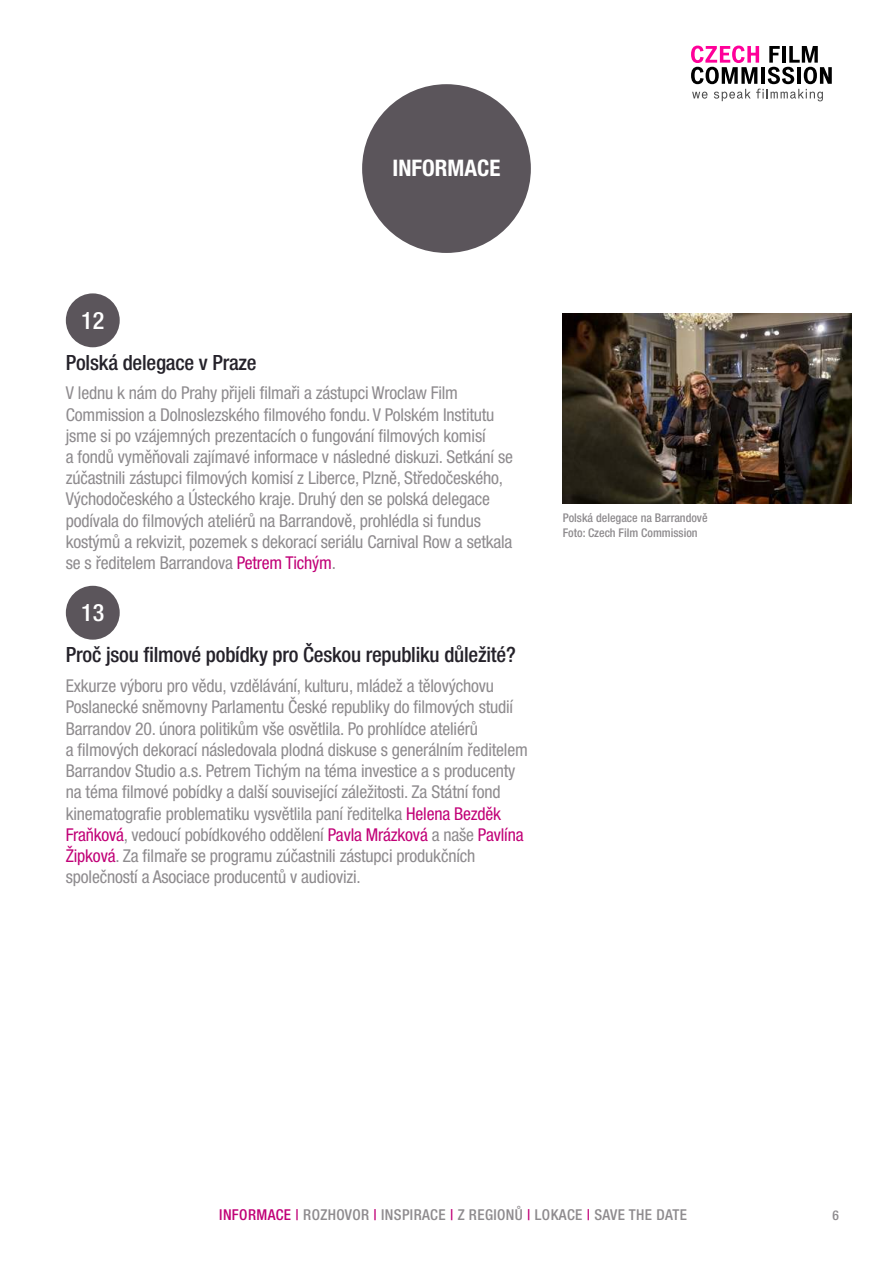
<style>
.page{position:relative;width:893px;height:1263px;background:#fff}
.page>*{position:absolute;margin:0;border:0;box-sizing:border-box;transform-origin:0 0}
.t1{font:500 condensed 24px "Helvetica Neue LT Pro";color:#fff}
.t2{font:700 condensed 22.8px "Helvetica Neue LT Pro";color:#fff}
.t3{font:500 condensed 21px "Helvetica Neue LT Pro";letter-spacing:-.01em;color:#25222a}
.t4{font:condensed 17.7px/21.3px "Helvetica Neue LT Pro";letter-spacing:-.01em;color:#8e8b8e}
.t5{font:500 condensed 15px "Helvetica Neue LT Pro";letter-spacing:.025em;color:#8e8b8e}
.t6{font:500 condensed 13.5px "Helvetica Neue LT Pro";color:#8e8b8e}
.t7{font:500 condensed 12px/14.4px "Helvetica Neue LT Pro";color:#8e8b8e}
.s1{color:#c10077}
</style>
<div class="page">
<div style="left:362px;top:84px;width:169px;height:169px;background:#5b555b;border-radius:50%"></div>
<svg style="left:691px;top:46px;width:141px;height:55px"></svg>
<div style="left:66px;top:293px;width:54px;height:54px;background:#5b555b;border-radius:50%"></div>
<div style="left:66px;top:586px;width:54px;height:54px;background:#5b555b;border-radius:50%"></div>
<img style="left:563px;top:314px;width:288px;height:190px">
<p class="t2" style="left:393px;top:154px;width:109px">INFORMACE</p>
<h1 class="t1" style="left:81px;top:306px;width:25px">12</h1>
<p class="t3" style="left:66px;top:350px;width:192px">Polská delegace v Praze</p>
<p class="t4" style="left:66px;top:382px;width:449px">V lednu k nám do Prahy přijeli filmaři a zástupci Wroclaw Film Commission a Dolnoslezského filmového fondu. V Polském Institutu jsme si po vzájemných prezentacích o fungování filmových komisí<br>a fondů vyměňovali zajímavé informace v následné diskuzi. Setkání se zúčastnili zástupci filmových komisí z Liberce, Plzně, Středočeského, Východočeského a Ústeckého kraje. Druhý den se polská delegace podívala do filmových ateliérů na Barrandově, prohlédla si fundus kostýmů a rekvizit, pozemek s dekorací seriálu Carnival Row a setkala se s ředitelem Barrandova <span class="s1">Petrem Tichým</span>.</p>
<h1 class="t1" style="left:81px;top:598px;width:25px">13</h1>
<p class="t3" style="left:66px;top:642px;width:451px">Proč jsou filmové pobídky pro Českou republiku důležité?</p>
<p class="t4" style="left:66px;top:675px;width:463px">Exkurze výboru pro vědu, vzdělávání, kulturu, mládež a tělovýchovu Poslanecké sněmovny Parlamentu České republiky do filmových studií Barrandov 20. února politikům vše osvětlila. Po prohlídce ateliérů<br>a filmových dekorací následovala plodná diskuse s generálním ředitelem Barrandov Studio a.s. Petrem Tichým na téma investice a s producenty na téma filmové pobídky a další související záležitosti. Za Státní fond kinematografie problematiku vysvětlila paní ředitelka <span class="s1">Helena Bezděk Fraňková</span>, vedoucí pobídkového oddělení <span class="s1">Pavla Mrázková</span> a naše <span class="s1">Pavlína Žipková</span>. Za filmaře se programu zúčastnili zástupci produkčních společností a Asociace producentů v audiovizi.</p>
<p class="t7" style="left:563px;top:511px;width:146px">Polská delegace na Barrandově<br>Foto: Czech Film Commission</p>
<p class="t5" style="left:219px;top:1205px;width:469px"><span class="s1">INFORMACE |</span> ROZHOVOR <span class="s1">|</span> INSPIRACE <span class="s1">|</span> Z REGIONŮ <span class="s1">|</span> LOKACE <span class="s1">|</span> SAVE THE DATE</p>
<p class="t6" style="left:832px;top:1207px;width:8px">6</p>
</div>
